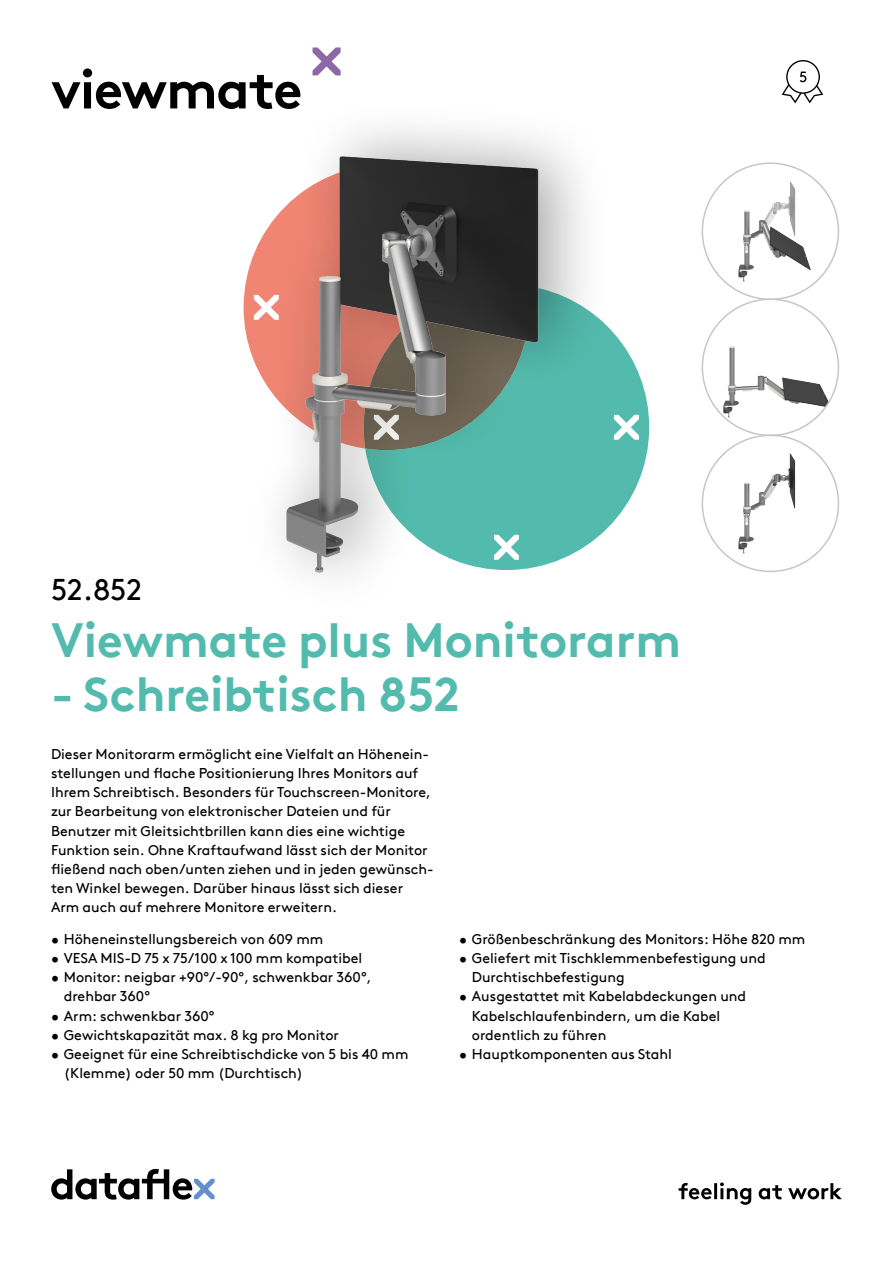
<style>
.page{position:relative;width:893px;height:1263px;background:#fff}
.page>*{position:absolute;margin:0;border:0;box-sizing:border-box;transform-origin:0 0}
.hoofdstuk{font:700 54px "Brown Pro TT";letter-spacing:-.02em;color:#000}
.productnaam{font:700 48px "Brown Pro TT";color:#53bbad}
.productnummer{font:30px "Brown Pro TT";color:#000}
.omschrijving{font:14.25px/19.2px "Brown Pro TT";color:#000}
</style>
<div class="page">
<svg style="left:641px;top:380px;width:8px;height:95px"></svg>
<svg style="left:51px;top:1169px;width:164px;height:30px"></svg>
<svg style="left:679px;top:1182px;width:163px;height:23px"></svg>
<svg style="left:313px;top:47px;width:28px;height:28px"></svg>
<img style="left:702px;top:163px;width:136px;height:136px;border-radius:68px">
<img style="left:702px;top:299px;width:136px;height:136px;border-radius:68px">
<img style="left:702px;top:435px;width:136px;height:136px;border-radius:68px">
<img style="left:243px;top:133px;width:398px;height:443px">
<svg style="left:782px;top:60px;width:41px;height:43px"></svg>
<p class="hoofdstuk" style="left:51px;top:46px;width:253px">viewmate</p>
<p class="productnummer" style="left:51px;top:566px;width:92px">52.852</p>
<p class="productnaam" style="left:51px;top:601px;width:631px">Viewmate plus Monitorarm</p>
<p class="productnaam" style="left:51px;top:655px;width:410px">- Schreibtisch 852</p>
<p class="omschrijving" style="left:51px;top:743px;width:384px">Dieser Monitorarm ermöglicht eine Vielfalt an Höhenein&shy;stellungen und flache Positionierung Ihres Monitors auf Ihrem Schreibtisch. Besonders für Touchscreen-Monitore, zur Bearbeitung von elektronischer Dateien und für Benutzer mit Gleitsichtbrillen kann dies eine wichtige Funktion sein. Ohne Kraftaufwand lässt sich der Monitor fließend nach oben/unten ziehen und in jeden gewünsch&shy;ten Winkel bewegen. Darüber hinaus lässt sich dieser Arm auch auf mehrere Monitore erweitern.</p>
<p class="omschrijving" style="left:51px;top:928px;width:274px">• Höheneinstellungsbereich von 609 mm</p>
<p class="omschrijving" style="left:51px;top:947px;width:313px">• VESA MIS-D 75 x 75/100 x 100 mm kompatibel</p>
<p class="omschrijving" style="left:64px;top:966px;width:309px;text-indent:-13px">• Monitor: neigbar +90°/-90°, schwenkbar 360°, drehbar 360°</p>
<p class="omschrijving" style="left:51px;top:1005px;width:165px">• Arm: schwenkbar 360°</p>
<p class="omschrijving" style="left:51px;top:1024px;width:290px">• Gewichtskapazität max. 8 kg pro Monitor</p>
<p class="omschrijving" style="left:64px;top:1043px;width:346px;text-indent:-13px">• Geeignet für eine Schreibtischdicke von 5 bis 40 mm (Klemme) oder 50 mm (Durchtisch)</p>
<p class="omschrijving" style="left:459px;top:928px;width:348px">• Größenbeschränkung des Monitors: Höhe 820 mm</p>
<p class="omschrijving" style="left:472px;top:947px;width:295px;text-indent:-13px">• Geliefert mit Tischklemmenbefestigung und<br>Durchtischbefestigung</p>
<p class="omschrijving" style="left:472px;top:986px;width:276px;text-indent:-13px">• Ausgestattet mit Kabelabdeckungen und<br>Kabelschlaufenbindern, um die Kabel ordentlich zu führen</p>
<p class="omschrijving" style="left:459px;top:1043px;width:214px">• Hauptkomponenten aus Stahl</p>
</div>
